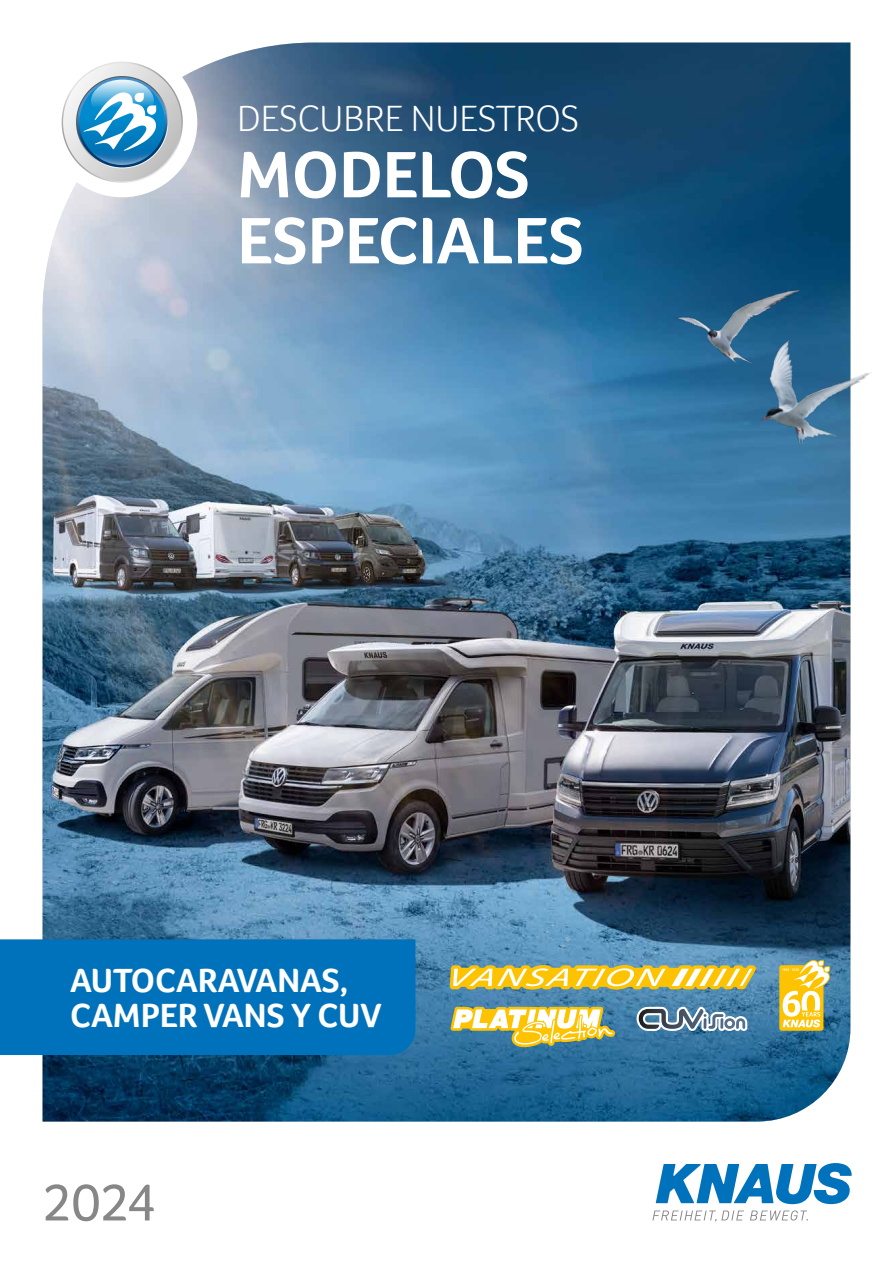
<style>
.page{position:relative;width:893px;height:1263px;background:#fff}
.page>*{position:absolute;margin:0;border:0;box-sizing:border-box;transform-origin:0 0}
.t1{font:700 67.5px/66px "Foco";color:#fff}
.t2{font:54px "Foco";color:#878787}
.t3{font:300 37.5px "Foco";color:#fff}
.t4{font:700 34.5px/34.5px "Foco";color:#fff}
</style>
<div class="page">
<img style="left:43px;top:43px;width:807px;height:1078px">
<svg style="left:750px;top:1210px;width:58px;height:10px"></svg>
<svg style="left:652px;top:1210px;width:92px;height:12px"></svg>
<svg style="left:656px;top:1163px;width:196px;height:41px"></svg>
<img style="left:738px;top:337px;width:133px;height:125px">
<img style="left:667px;top:269px;width:152px;height:117px">
<div style="left:47px;top:47px;width:150px;height:150px;background:#fff;border-radius:50%"></div>
<svg style="left:62px;top:62px;width:121px;height:121px"></svg>
<svg style="left:63px;top:63px;width:118px;height:118px"></svg>
<svg style="left:77px;top:77px;width:90px;height:90px"></svg>
<svg style="left:80px;top:80px;width:85px;height:85px"></svg>
<svg style="left:83px;top:80px;width:78px;height:85px"></svg>
<div style="left:147px;top:105px;width:9px;height:10px;background:#fff;border-radius:5px"></div>
<div style="left:135px;top:93px;width:9px;height:9px;background:#fff;border-radius:5px"></div>
<svg style="left:450px;top:965px;width:306px;height:24px"></svg>
<svg style="left:450px;top:1007px;width:165px;height:40px"></svg>
<svg style="left:779px;top:960px;width:51px;height:71px"></svg>
<svg style="left:637px;top:1007px;width:110px;height:24px"></svg>
<div style="left:0;top:939px;width:415px;height:116px;background:#0072bb"></div>
<p class="t3" style="left:237px;top:97px;width:343px">DESCUBRE NUESTROS</p>
<h1 class="t1" style="left:237px;top:141px;width:348px">MODELOS<br>ESPECIALES</h1>
<p class="t4" style="left:70px;top:963px;width:313px">AUTOCARAVANAS,<br>CAMPER VANS Y CUV</p>
<h2 class="t2" style="left:43px;top:1166px;width:115px">2024</h2>
</div>
